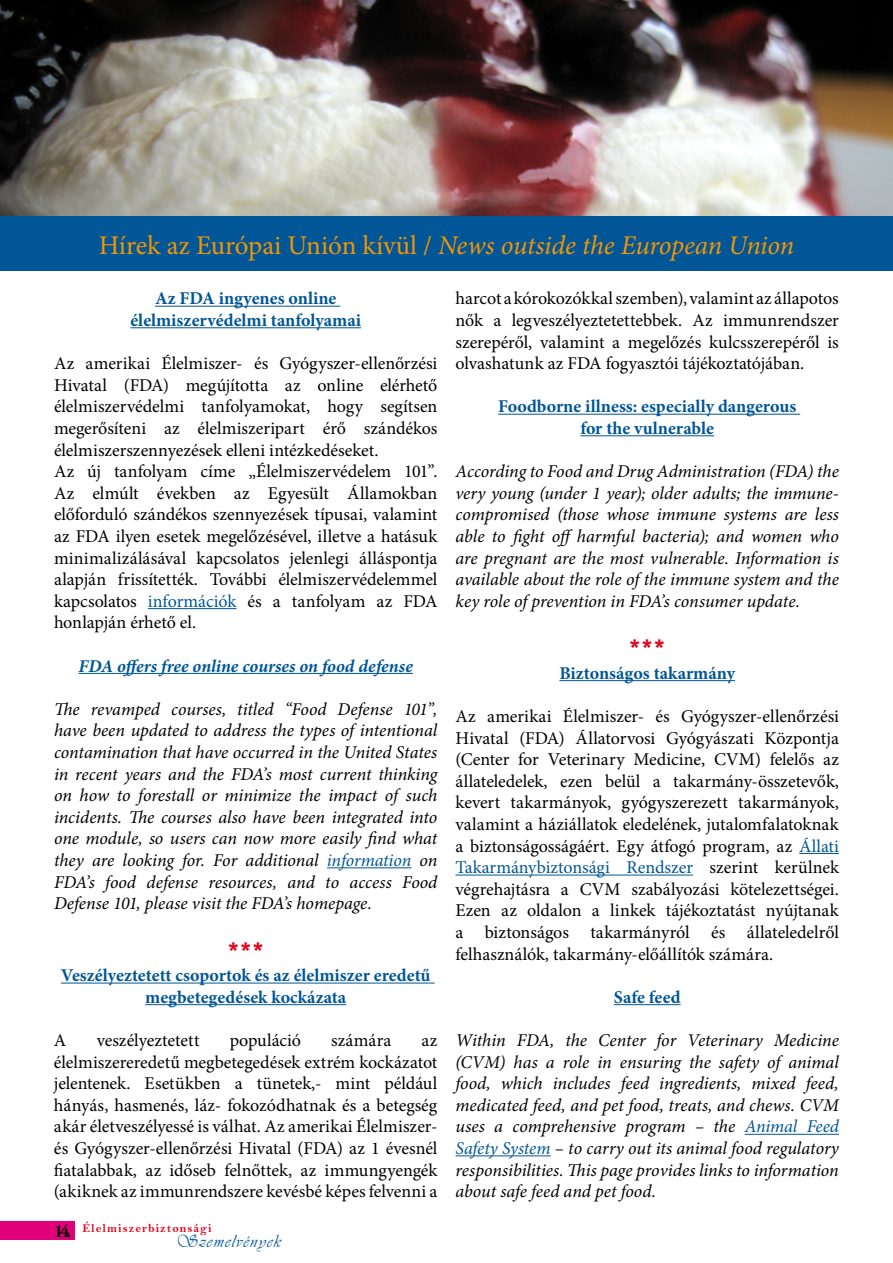
<style>
.page{position:relative;width:893px;height:1263px;background:#fff}
.page>*{position:absolute;margin:0;border:0;box-sizing:border-box;transform-origin:0 0}
.t1{font:italic 27px "Minion Pro";letter-spacing:-.01em;color:#f39503}
.t2{font:900 24px "Arial";color:#e2001a}
.t3{font:18px/21.6px "Minion Pro";letter-spacing:-.005em;color:#000;text-align:justify}
.t4{font:italic 18px/21.6px "Minion Pro";letter-spacing:-.005em;color:#000;text-align:justify}
.t5{font:700 18px/21.6px "Minion Pro";color:#005697;text-align:center}
.t6{font:italic 700 18px "Minion Pro";color:#005697}
.t7{font:18px "Vivaldii";letter-spacing:.085em;color:#005697}
.t8{font:700 18px "Adobe Garamond Pro";color:#000}
.t9{font:12px "Bell MT Bold";letter-spacing:.085em;color:#e2001a}
.s1{font-style:normal}
.s2{color:#005697}
</style>
<div class="page">
<div style="left:0;top:1221px;width:75px;height:18px;background:#e2007a"></div>
<img style="left:0;top:0;width:893px;height:217px">
<div style="left:0;top:217px;width:893px;height:54px;background:#005697"></div>
<hr style="left:155px;top:306px;width:185px;height:1px;background:#005697">
<hr style="left:130px;top:327px;width:231px;height:1px;background:#005697">
<hr style="left:148px;top:608px;width:88px;height:1px;background:#005697">
<hr style="left:78px;top:673px;width:335px;height:1px;background:#005697">
<hr style="left:327px;top:867px;width:84px;height:1px;background:#005697">
<hr style="left:61px;top:982px;width:373px;height:1px;background:#005697">
<hr style="left:145px;top:1004px;width:201px;height:1px;background:#005697">
<hr style="left:498px;top:414px;width:302px;height:1px;background:#005697">
<hr style="left:580px;top:435px;width:134px;height:1px;background:#005697">
<hr style="left:559px;top:680px;width:176px;height:1px;background:#005697">
<hr style="left:799px;top:853px;width:40px;height:1px;background:#005697">
<hr style="left:455px;top:874px;width:238px;height:1px;background:#005697">
<hr style="left:614px;top:1004px;width:67px;height:1px;background:#005697">
<hr style="left:745px;top:1134px;width:94px;height:1px;background:#005697">
<hr style="left:455px;top:1155px;width:96px;height:1px;background:#005697">
<h1 class="t1" style="left:99px;top:227px;width:697px"><span class="s1">Hírek az Európai Unión kívül /</span> News outside the European Union</h1>
<p class="t5" style="left:130px;top:288px;width:232px">Az FDA ingyenes online élelmiszervédelmi tanfolyamai</p>
<p class="t3" style="left:54px;top:353px;width:385px;text-align:left">Az amerikai Élelmiszer- és Gyógyszer-ellenőrzési Hivatal (FDA) megújította az online elérhető élelmiszervédelmi tanfolyamokat, hogy segítsen megerősíteni az élelmiszeripart érő szándékos élelmiszerszennyezések elleni intézkedéseket.<br>Az új tanfolyam címe „Élelmiszervédelem 101”.<br>Az elmúlt években az Egyesült Államokban előforduló szándékos szennyezések típusai, valamint az FDA ilyen esetek megelőzésével, illetve a hatásuk minimalizálásával kapcsolatos jelenlegi álláspontja alapján frissítették. További élelmiszervédelemmel kapcsolatos <span class="s2">információk</span> és a tanfolyam az FDA honlapján érhető el.</p>
<p class="t6" style="left:78px;top:653px;width:336px">FDA offers free online courses on food defense</p>
<p class="t4" style="left:54px;top:698px;width:385px">The revamped courses, titled “Food Defense 101”, have been updated to address the types of intentional contamination that have occurred in the United States in recent years and the FDA’s most current thinking on how to forestall or minimize the impact of such incidents. The courses also have been integrated into one module, so users can now more easily find what they are looking for. For additional <span class="s2">information</span> on FDA’s food defense resources, and to access Food Defense 101, please visit the FDA’s homepage.</p>
<h2 class="t2" style="left:227px;top:934px;width:39px">***</h2>
<p class="t5" style="left:61px;top:964px;width:371px">Veszélyeztetett csoportok és az élelmiszer eredetű megbetegedések kockázata</p>
<p class="t3" style="left:54px;top:1029px;width:14px">A</p>
<p class="t3" style="left:97px;top:1029px;width:104px">veszélyeztetett</p>
<p class="t3" style="left:230px;top:1029px;width:73px">populáció</p>
<p class="t3" style="left:331px;top:1029px;width:62px">számára</p>
<p class="t3" style="left:455px;top:288px;width:385px">harcot a kórokozókkal szemben), valamint az állapotos nők a legveszélyeztetettebbek. Az immunrendszer szerepéről, valamint a megelőzés kulcsszerepéről is olvashatunk az FDA fogyasztói tájékoztatójában.</p>
<p class="t5" style="left:498px;top:396px;width:300px">Foodborne illness: especially dangerous for the vulnerable</p>
<p class="t4" style="left:455px;top:461px;width:385px">According to Food and Drug Administration (FDA) the very young (under 1 year); older adults; the immune&shy;compromised (those whose immune systems are less able to fight off harmful bacteria); and women who are pregnant are the most vulnerable. Information is available about the role of the immune system and the key role of prevention in FDA’s consumer update.</p>
<h2 class="t2" style="left:628px;top:631px;width:39px">***</h2>
<p class="t5" style="left:559px;top:662px;width:177px">Biztonságos takarmány</p>
<p class="t3" style="left:455px;top:705px;width:385px">Az amerikai Élelmiszer- és Gyógyszer-ellenőrzési Hivatal (FDA) Állatorvosi Gyógyászati Központja (Center for Veterinary Medicine, CVM) felelős az állateledelek, ezen belül a takarmány-összetevők, kevert takarmányok, gyógyszerezett takarmányok, valamint a háziállatok eledelének, jutalomfalatoknak a biztonságosságáért. Egy átfogó program, az <span class="s2">Állati Takarmánybiztonsági Rendszer</span> szerint kerülnek végrehajtásra a CVM szabályozási kötelezettségei.<br>Ezen az oldalon a linkek tájékoztatást nyújtanak a biztonságos takarmányról és állateledelről felhasználók, takarmány-előállítók számára.</p>
<p class="t5" style="left:614px;top:986px;width:68px">Safe feed</p>
<p class="t4" style="left:455px;top:1029px;width:385px">Within FDA, the Center for Veterinary Medicine (CVM) has a role in ensuring the safety of animal food, which includes feed ingredients, mixed feed, medicated feed, and pet food, treats, and chews. CVM uses a comprehensive program – the <span class="s2">Animal Feed Safety System</span> – to carry out its animal food regulatory responsibilities. This page provides links to information about safe feed and pet food.</p>
<p class="t3" style="left:54px;top:1029px;width:385px;text-indent:368px">az élelmiszereredetű megbetegedések extrém kockázatot jelentenek. Esetükben a tünetek,- mint például hányás, hasmenés, láz- fokozódhatnak és a betegség akár életveszélyessé is válhat. Az amerikai Élelmiszer&shy;és Gyógyszer-ellenőrzési Hivatal (FDA) az 1 évesnél fiatalabbak, az időseb felnőttek, az immungyengék (akiknek az immunrendszere kevésbé képes felvenni a</p>
<p class="t8" style="left:54px;top:1220px;width:19px">14.</p>
<p class="t9" style="left:82px;top:1221px;width:131px">Élelmiszerbiztonsági</p>
<p class="t7" style="left:176px;top:1231px;width:106px">Szemelvények</p>
</div>
